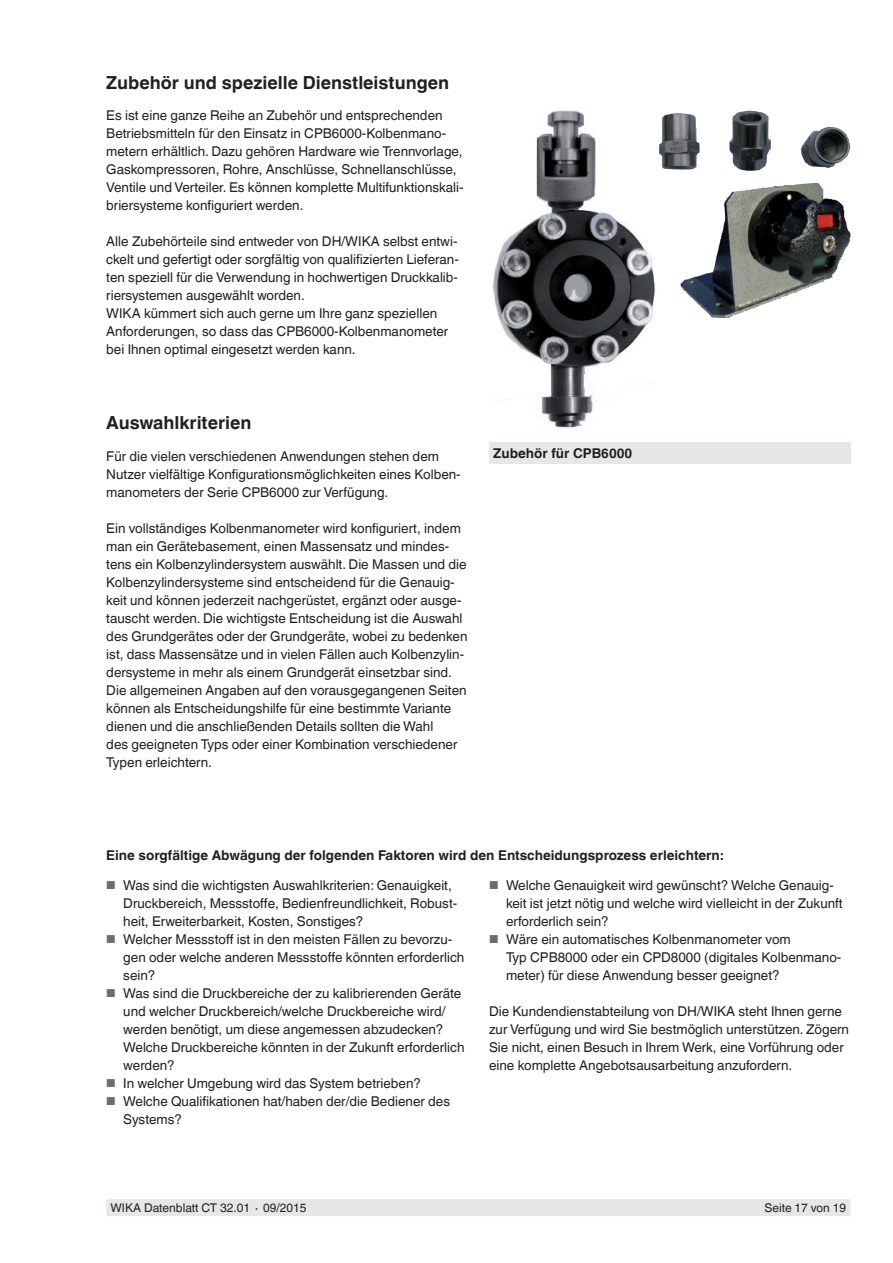
<style>
.page{position:relative;width:893px;height:1263px;background:#fff}
.page>*{position:absolute;margin:0;border:0;box-sizing:border-box;transform-origin:0 0}
.t1{font:700 18px "Helvetica World";color:#231f20}
.t2{font:13.5px/18px "Helvetica World";color:#231f20}
.t3{font:700 13.5px "Helvetica World";color:#231f20}
.t4{font:12px "Helvetica World";color:#231f20}
.s1{font-size:11.55px;color:#6c6d70}
</style>
<div class="page">
<div style="left:106px;top:1199px;width:744px;height:17px;background:#e6e7e9"></div>
<img style="left:659px;top:111px;width:192px;height:60px">
<img style="left:680px;top:183px;width:170px;height:135px">
<img style="left:492px;top:111px;width:164px;height:317px">
<div style="left:489px;top:442px;width:361px;height:21px;background:#e6e7e9"></div>
<h1 class="t1" style="left:106px;top:73px;width:344px">Zubehör und spezielle Dienstleistungen</h1>
<p class="t2" style="left:106px;top:107px;width:359px">Es ist eine ganze Reihe an Zubehör und entsprechenden Betriebsmitteln für den Einsatz in CPB6000-Kolbenmano&shy;metern erhältlich. Dazu gehören Hardware wie Trennvorlage, Gaskompressoren, Rohre, Anschlüsse, Schnellanschlüsse, Ventile und Verteiler. Es können komplette Multifunktionskali&shy;briersysteme konfiguriert werden.</p>
<p class="t2" style="left:106px;top:233px;width:354px">Alle Zubehörteile sind entweder von DH/WIKA selbst entwi&shy;ckelt und gefertigt oder sorgfältig von qualifizierten Lieferan&shy;ten speziell für die Verwendung in hochwertigen Druckkalib&shy;riersystemen ausgewählt worden.<br>WIKA kümmert sich auch gerne um Ihre ganz speziellen Anforderungen, so dass das CPB6000-Kolbenmanometer bei Ihnen optimal eingesetzt werden kann.</p>
<h1 class="t1" style="left:106px;top:413px;width:147px">Auswahlkriterien</h1>
<p class="t2" style="left:106px;top:447px;width:356px">Für die vielen verschiedenen Anwendungen stehen dem<br>Nutzer vielfältige Konfigurationsmöglichkeiten eines Kolben&shy;manometers der Serie CPB6000 zur Verfügung.</p>
<p class="t2" style="left:106px;top:519px;width:363px">Ein vollständiges Kolbenmanometer wird konfiguriert, indem man ein Gerätebasement, einen Massensatz und mindes&shy;tens ein Kolbenzylindersystem auswählt. Die Massen und die Kolbenzylindersysteme sind entscheidend für die Genauig&shy;keit und können jederzeit nachgerüstet, ergänzt oder ausge&shy;tauscht werden. Die wichtigste Entscheidung ist die Auswahl des Grundgerätes oder der Grundgeräte, wobei zu bedenken ist, dass Massensätze und in vielen Fällen auch Kolbenzylin&shy;dersysteme in mehr als einem Grundgerät einsetzbar sind.<br>Die allgemeinen Angaben auf den vorausgegangenen Seiten können als Entscheidungshilfe für eine bestimmte Variante dienen und die anschließenden Details sollten die Wahl<br>des geeigneten Typs oder einer Kombination verschiedener Typen erleichtern.</p>
<p class="t3" style="left:493px;top:445px;width:141px">Zubehör für CPB6000</p>
<p class="t3" style="left:106px;top:848px;width:619px">Eine sorgfältige Abwägung der folgenden Faktoren wird den Entscheidungsprozess erleichtern:</p>
<p class="t2" style="left:123px;top:876px;width:335px;text-indent:-17px"><span class="s1">■</span> Was sind die wichtigsten Auswahlkriterien: Genauigkeit,<br>Druckbereich, Messstoffe, Bedienfreundlichkeit, Robust&shy;heit, Erweiterbarkeit, Kosten, Sonstiges?</p>
<p class="t2" style="left:123px;top:930px;width:343px;text-indent:-17px"><span class="s1">■</span> Welcher Messstoff ist in den meisten Fällen zu bevorzu&shy;gen oder welche anderen Messstoffe könnten erforderlich sein?</p>
<p class="t2" style="left:123px;top:984px;width:343px;text-indent:-17px"><span class="s1">■</span> Was sind die Druckbereiche der zu kalibrierenden Geräte und welcher Druckbereich/welche Druckbereiche wird/ werden benötigt, um diese angemessen abzudecken?<br>Welche Druckbereiche könnten in der Zukunft erforderlich werden?</p>
<p class="t2" style="left:106px;top:1074px;width:316px"><span class="s1">■</span> In welcher Umgebung wird das System betrieben?</p>
<p class="t2" style="left:123px;top:1092px;width:328px;text-indent:-17px"><span class="s1">■</span> Welche Qualifikationen hat/haben der/die Bediener des<br>Systems?</p>
<p class="t2" style="left:506px;top:876px;width:338px;text-indent:-17px"><span class="s1">■</span> Welche Genauigkeit wird gewünscht? Welche Genauig&shy;keit ist jetzt nötig und welche wird vielleicht in der Zukunft erforderlich sein?</p>
<p class="t2" style="left:506px;top:930px;width:337px;text-indent:-17px"><span class="s1">■</span> Wäre ein automatisches Kolbenmanometer vom<br>Typ CPB8000 oder ein CPD8000 (digitales Kolbenmano&shy;meter) für diese Anwendung besser geeignet?</p>
<p class="t2" style="left:489px;top:1002px;width:361px">Die Kundendienstabteilung von DH/WIKA steht Ihnen gerne zur Verfügung und wird Sie bestmöglich unterstützen. Zögern Sie nicht, einen Besuch in Ihrem Werk, eine Vorführung oder eine komplette Angebotsausarbeitung anzufordern.</p>
<p class="t4" style="left:111px;top:1201px;width:197px">WIKA Datenblatt CT 32.01 ∙ 09/2015</p>
<p class="t4" style="left:764px;top:1201px;width:83px">Seite 17 von 19</p>
</div>
